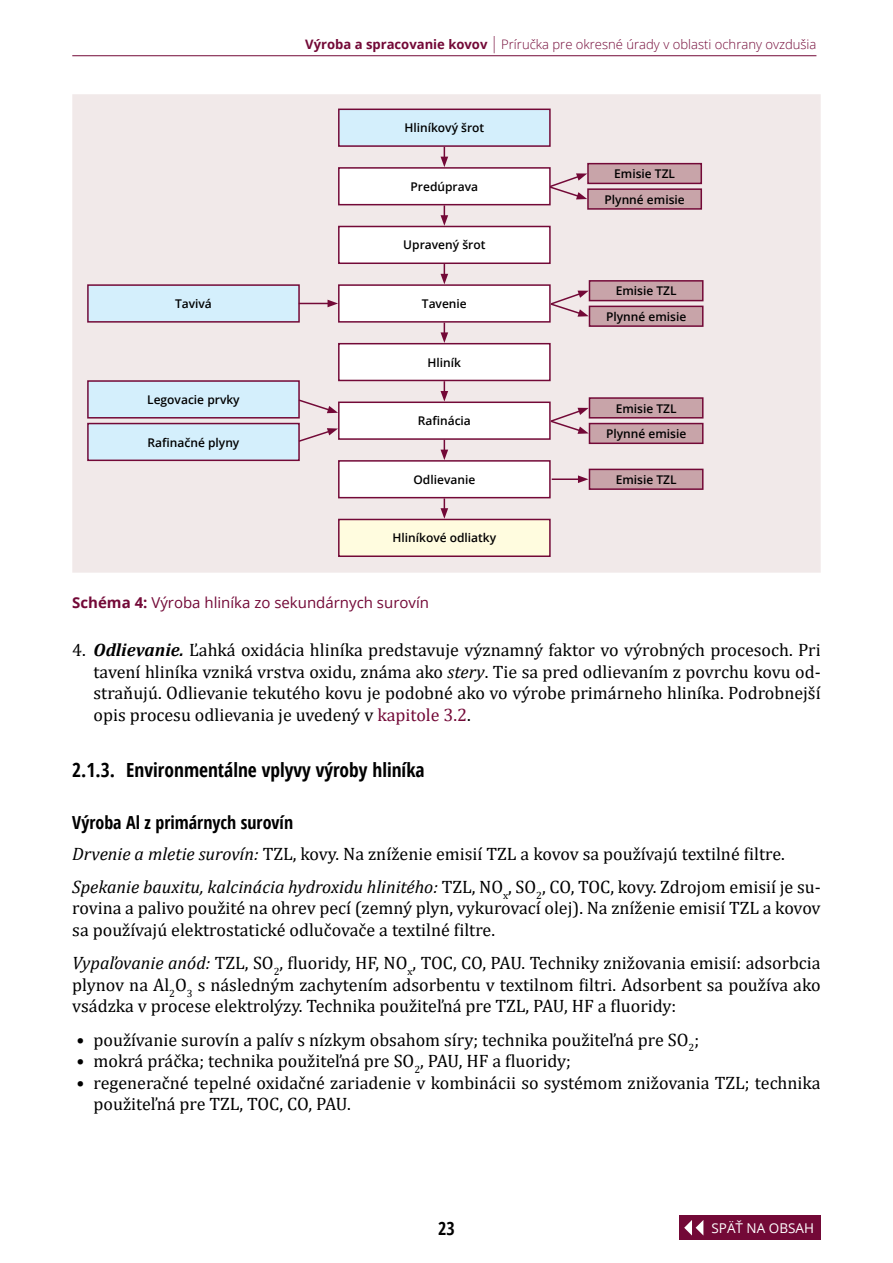
<style>
.page{position:relative;width:893px;height:1263px;background:#fff}
.page>*{position:absolute;margin:0;border:0;box-sizing:border-box;transform-origin:0 0}
.Podnadpis_2{font:700 condensed 19.5px "Open Sans";color:#000}
.Prvý_odstavec{font:18px/21.6px "Cambria";color:#000;text-align:justify}
.Podnadpis_3{font:700 condensed 18px "Open Sans";color:#000}
.obr{font:15px "Open Sans";color:#730937}
.t1{font:13.5px "Open Sans";color:#fff}
.t2{font:300 13.05px "Open Sans";color:#730937}
.obsah_tabuľky{font:600 12px "Open Sans";color:#000}
.s1{font-weight:700}
.s2{font-size:16.95px}
.s3{font-weight:700;font-style:italic}
.s4{font-style:italic}
.s5{color:#730937}
</style>
<div class="page">
<hr style="left:72px;top:55px;width:744px;height:1px;background:#730937">
<div style="left:679px;top:1215px;width:142px;height:25px;background:#730937"></div>
<svg style="left:684px;top:1220px;width:19px;height:15px"></svg>
<div style="left:72px;top:94px;width:749px;height:479px;background:#f1e9e9"></div>
<div style="left:588px;top:164px;width:113px;height:19px;background:#c8a4a9"></div>
<div style="left:587px;top:163px;width:115px;height:21px;border:2px solid #730937"></div>
<div style="left:588px;top:189px;width:113px;height:20px;background:#c8a4a9"></div>
<div style="left:587px;top:188px;width:115px;height:22px;border:2px solid #730937"></div>
<svg style="left:551px;top:173px;width:36px;height:26px"></svg>
<div style="left:589px;top:398px;width:114px;height:20px;background:#c8a4a9"></div>
<div style="left:589px;top:397px;width:114px;height:21px;border:2px solid #730937"></div>
<div style="left:589px;top:423px;width:114px;height:20px;background:#c8a4a9"></div>
<div style="left:589px;top:423px;width:114px;height:21px;border:2px solid #730937"></div>
<svg style="left:551px;top:408px;width:38px;height:26px"></svg>
<div style="left:589px;top:281px;width:114px;height:20px;background:#c8a4a9"></div>
<div style="left:589px;top:280px;width:114px;height:21px;border:2px solid #730937"></div>
<div style="left:589px;top:306px;width:114px;height:20px;background:#c8a4a9"></div>
<div style="left:589px;top:306px;width:114px;height:21px;border:2px solid #730937"></div>
<svg style="left:551px;top:291px;width:38px;height:26px"></svg>
<div style="left:589px;top:469px;width:114px;height:20px;background:#c8a4a9"></div>
<div style="left:589px;top:469px;width:114px;height:21px;border:2px solid #730937"></div>
<hr style="left:552px;top:478px;width:28px;height:2px;background:#730937">
<svg style="left:578px;top:475px;width:10px;height:8px"></svg>
<div style="left:88px;top:285px;width:211px;height:37px;background:#d4effc"></div>
<div style="left:87px;top:284px;width:213px;height:39px;border:2px solid #730937"></div>
<div style="left:88px;top:381px;width:211px;height:37px;background:#d4effc"></div>
<div style="left:87px;top:380px;width:213px;height:38px;border:2px solid #730937"></div>
<div style="left:88px;top:423px;width:211px;height:37px;background:#d4effc"></div>
<div style="left:87px;top:423px;width:213px;height:38px;border:2px solid #730937"></div>
<div style="left:339px;top:519px;width:211px;height:37px;background:#fffcdf"></div>
<div style="left:338px;top:519px;width:213px;height:38px;border:2px solid #730937"></div>
<svg style="left:441px;top:147px;width:7px;height:20px"></svg>
<svg style="left:441px;top:205px;width:7px;height:21px"></svg>
<svg style="left:441px;top:264px;width:7px;height:20px"></svg>
<svg style="left:441px;top:323px;width:7px;height:20px"></svg>
<svg style="left:441px;top:381px;width:7px;height:20px"></svg>
<svg style="left:441px;top:440px;width:7px;height:20px"></svg>
<svg style="left:441px;top:498px;width:7px;height:21px"></svg>
<div style="left:339px;top:168px;width:211px;height:37px;background:#fff"></div>
<div style="left:338px;top:167px;width:213px;height:38px;border:2px solid #730937"></div>
<div style="left:339px;top:226px;width:211px;height:37px;background:#fff"></div>
<div style="left:338px;top:226px;width:213px;height:38px;border:2px solid #730937"></div>
<div style="left:339px;top:285px;width:211px;height:37px;background:#fff"></div>
<div style="left:338px;top:284px;width:213px;height:39px;border:2px solid #730937"></div>
<div style="left:339px;top:344px;width:211px;height:36px;background:#fff"></div>
<div style="left:338px;top:343px;width:213px;height:38px;border:2px solid #730937"></div>
<div style="left:339px;top:402px;width:211px;height:37px;background:#fff"></div>
<div style="left:338px;top:401px;width:213px;height:39px;border:2px solid #730937"></div>
<div style="left:339px;top:461px;width:211px;height:37px;background:#fff"></div>
<div style="left:338px;top:460px;width:213px;height:38px;border:2px solid #730937"></div>
<div style="left:339px;top:109px;width:211px;height:37px;background:#d4effc"></div>
<div style="left:338px;top:109px;width:213px;height:38px;border:2px solid #730937"></div>
<svg style="left:297px;top:398px;width:41px;height:15px"></svg>
<svg style="left:297px;top:428px;width:41px;height:15px"></svg>
<hr style="left:299px;top:303px;width:31px;height:1px;background:#730937">
<svg style="left:328px;top:300px;width:10px;height:7px"></svg>
<p class="t2" style="left:305px;top:36px;width:513px"><span class="s1">Výroba a spracovanie kovov</span> <span class="s2">|</span> Príručka pre okresné úrady v oblasti ochrany ovzdušia</p>
<p class="obsah_tabuľky" style="left:404px;top:120px;width:81px">Hliníkový šrot</p>
<p class="obsah_tabuľky" style="left:411px;top:178px;width:69px">Predúprava</p>
<p class="obsah_tabuľky" style="left:175px;top:295px;width:38px">Tavivá</p>
<p class="obsah_tabuľky" style="left:147px;top:391px;width:94px">Legovacie prvky</p>
<p class="obsah_tabuľky" style="left:148px;top:434px;width:93px">Rafinačné plyny</p>
<p class="obsah_tabuľky" style="left:403px;top:237px;width:84px">Upravený šrot</p>
<p class="obsah_tabuľky" style="left:422px;top:295px;width:46px">Tavenie</p>
<p class="obsah_tabuľky" style="left:428px;top:354px;width:35px">Hliník</p>
<p class="obsah_tabuľky" style="left:418px;top:413px;width:55px">Rafinácia</p>
<p class="obsah_tabuľky" style="left:413px;top:471px;width:63px">Odlievanie</p>
<p class="obsah_tabuľky" style="left:392px;top:530px;width:105px">Hliníkové odliatky</p>
<p class="obr" style="left:72px;top:592px;width:358px"><span class="s1">Schéma 4:</span> Výroba hliníka zo sekundárnych surovín</p>
<p class="obsah_tabuľky" style="left:614px;top:166px;width:62px">Emisie TZL</p>
<p class="obsah_tabuľky" style="left:604px;top:191px;width:82px">Plynné emisie</p>
<p class="obsah_tabuľky" style="left:616px;top:283px;width:62px">Emisie TZL</p>
<p class="obsah_tabuľky" style="left:606px;top:308px;width:82px">Plynné emisie</p>
<p class="obsah_tabuľky" style="left:616px;top:400px;width:62px">Emisie TZL</p>
<p class="obsah_tabuľky" style="left:606px;top:425px;width:82px">Plynné emisie</p>
<p class="obsah_tabuľky" style="left:616px;top:471px;width:62px">Emisie TZL</p>
<p class="Prvý_odstavec" style="left:94px;top:639px;width:729px;text-indent:-21px">4. <span class="s3">Odlievanie.</span> Ľahká oxidácia hliníka predstavuje významný faktor vo výrobných procesoch. Pri tavení hliníka vzniká vrstva oxidu, známa ako <span class="s4">stery</span>. Tie sa pred odlievaním z povrchu kovu od&shy;straňujú. Odlievanie tekutého kovu je podobné ako vo výrobe primárneho hliníka. Podrobnejší opis procesu odlievania je uvedený v <span class="s5">kapitole 3.2</span>.</p>
<p class="Podnadpis_2" style="left:72px;top:756px;width:354px">2.1.3. Environmentálne vplyvy výroby hliníka</p>
<p class="Podnadpis_3" style="left:72px;top:810px;width:222px">Výroba Al z primárnych surovín</p>
<p class="Prvý_odstavec" style="left:72px;top:843px;width:714px"><span class="s4">Drvenie a mletie surovín:</span> TZL, kovy. Na zníženie emisií TZL a kovov sa používajú textilné filtre.</p>
<p class="Prvý_odstavec" style="left:72px;top:876px;width:750px"><span class="s4">Spekanie bauxitu, kalcinácia hydroxidu hlinitého:</span> TZL, NO<sub>x</sub>, SO<sub>2</sub>, CO, TOC, kovy. Zdrojom emisií je su&shy;rovina a palivo použité na ohrev pecí (zemný plyn, vykurovací olej). Na zníženie emisií TZL a kovov sa používajú elektrostatické odlučovače a textilné filtre.</p>
<p class="Prvý_odstavec" style="left:72px;top:952px;width:750px"><span class="s4">Vypaľovanie anód:</span> TZL, SO<sub>2</sub>, fluoridy, HF, NO<sub>x</sub>, TOC, CO, PAU. Techniky znižovania emisií: adsorbcia plynov na Al<sub>2</sub>O<sub>3</sub> s následným zachytením adsorbentu v textilnom filtri. Adsorbent sa používa ako vsádzka v procese elektrolýzy. Technika použiteľná pre TZL, PAU, HF a fluoridy:</p>
<p class="Prvý_odstavec" style="left:77px;top:1028px;width:624px">• používanie surovín a palív s nízkym obsahom síry; technika použiteľná pre SO<sub>2</sub>;</p>
<p class="Prvý_odstavec" style="left:77px;top:1050px;width:496px">• mokrá práčka; technika použiteľná pre SO<sub>2</sub>, PAU, HF a fluoridy;</p>
<p class="Prvý_odstavec" style="left:94px;top:1072px;width:729px;text-indent:-17px">• regeneračné tepelné oxidačné zariadenie v kombinácii so systémom znižovania TZL; technika použiteľná pre TZL, TOC, CO, PAU.</p>
<p class="Podnadpis_3" style="left:438px;top:1216px;width:18px">23</p>
<p class="t1" style="left:711px;top:1219px;width:104px">SPÄŤ NA OBSAH</p>
</div>
